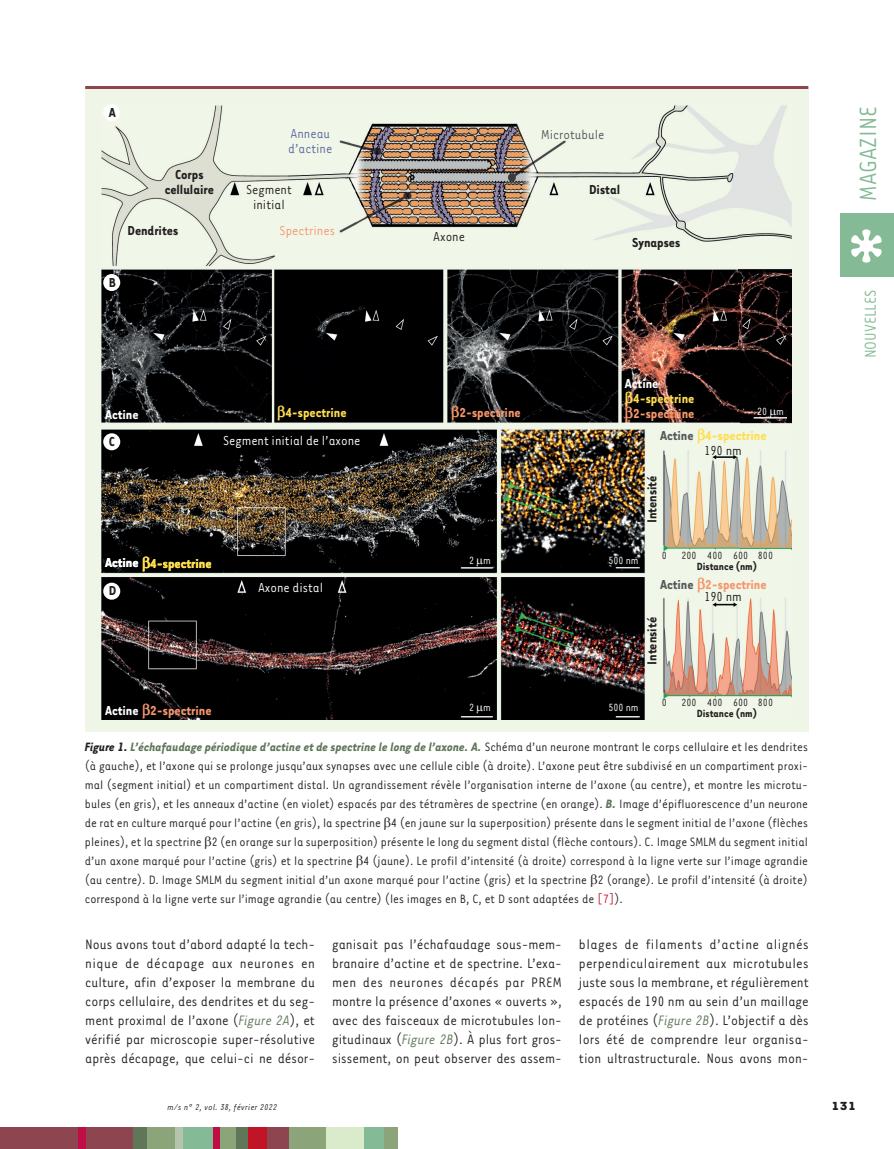
<style>
.page{position:relative;width:894px;height:1149px;background:#fff}
.page>*{position:absolute;margin:0;border:0;box-sizing:border-box;transform-origin:0 0}
.t1{font:27px "Tarzana Narrow";color:#84ba95}
.t2{font:18px "Tarzana Narrow";color:#84ba95}
.t3{font:15.75px/18.9px "Tarzana Narrow";color:#231f20;text-align:justify}
.t4{font:700 15px/15px "Tarzana Narrow";color:#231f20;text-align:center}
.t5{font:700 15px "Tarzana Narrow";color:#ffde4e}
.t6{font:700 15px "Tarzana Narrow";color:#f7966b}
.t7{font:15px "Tarzana Narrow";color:#fff}
.t8{font:15px/15px "Tarzana Narrow";color:#231f20;text-align:center}
.t9{font:15px/15px "Tarzana Narrow";color:#5e689e}
.t10{font:700 15px "Tarzana Narrow";color:#fff}
.t11{font:15px "Tarzana Narrow";color:#57585a}
.t12{font:15px "Tarzana Narrow";color:#f7966b}
.t13{font:13.95px/18.9px "Tarzana Narrow";color:#231f20;text-align:justify}
.t14{font:700 13.5px "Tarzana Wide";color:#231f20}
.t15{font:12px "Tarzana Narrow";color:#231f20}
.t16{font:700 12px "Tarzana Narrow";color:#231f20}
.t17{font:12px "Tarzana Narrow";color:#fff}
.t18{font:italic 9.75px "Tarzana Narrow";letter-spacing:.025em;color:#231f20}
.s1{color:#57585a}
.s2{color:#fff}
.s3{font-weight:700;font-style:italic}
.s4{font-weight:700;font-style:italic;color:#5f7659}
.s5{color:#c11527}
.s6{font-style:italic;color:#5f7659}
</style>
<div class="page">
<div style="left:0;top:1127px;width:134px;height:21px;background:#8d454f"></div>
<div style="left:235px;top:1127px;width:13px;height:21px;background:#5f7659"></div>
<div style="left:78px;top:1127px;width:7px;height:21px;background:#c10d45"></div>
<div style="left:133px;top:1127px;width:22px;height:21px;background:#5f7659"></div>
<div style="left:147px;top:1127px;width:30px;height:21px;background:#8ba479"></div>
<div style="left:175px;top:1127px;width:9px;height:21px;background:#b6c4ad"></div>
<div style="left:183px;top:1127px;width:30px;height:21px;background:#84ba95"></div>
<div style="left:217px;top:1127px;width:19px;height:21px;background:#8ba479"></div>
<div style="left:213px;top:1127px;width:6px;height:21px;background:#c10d45"></div>
<div style="left:248px;top:1127px;width:27px;height:21px;background:#c11527"></div>
<div style="left:287px;top:1127px;width:39px;height:21px;background:#8ba479"></div>
<div style="left:267px;top:1127px;width:21px;height:21px;background:#8d454f"></div>
<div style="left:326px;top:1127px;width:38px;height:21px;background:#daebcb"></div>
<div style="left:364px;top:1127px;width:20px;height:21px;background:#84ba95"></div>
<div style="left:383px;top:1127px;width:14px;height:21px;background:#8ba479"></div>
<div style="left:840px;top:213px;width:53px;height:63px;background:#84ba95"></div>
<svg style="left:851px;top:229px;width:30px;height:33px"></svg>
<div style="left:85px;top:86px;width:723px;height:645px;background:#eff6e8"></div>
<img style="left:102px;top:105px;width:689px;height:614px">
<div style="left:103px;top:104px;width:17px;height:17px;background:#fff;border-radius:50%"></div>
<div style="left:103px;top:274px;width:17px;height:17px;background:#fff;border-radius:50%"></div>
<div style="left:103px;top:433px;width:17px;height:17px;background:#fff;border-radius:50%"></div>
<div style="left:103px;top:582px;width:17px;height:17px;background:#fff;border-radius:50%"></div>
<hr style="left:85px;top:86px;width:723px;height:3px;background:#8d454f">
<svg style="left:143px;top:555px;width:7px;height:16px"></svg>
<svg style="left:277px;top:405px;width:8px;height:16px"></svg>
<svg style="left:143px;top:703px;width:7px;height:15px"></svg>
<svg style="left:451px;top:405px;width:8px;height:16px"></svg>
<svg style="left:625px;top:391px;width:7px;height:30px"></svg>
<svg style="left:769px;top:409px;width:6px;height:8px"></svg>
<svg style="left:477px;top:558px;width:6px;height:8px"></svg>
<svg style="left:477px;top:705px;width:6px;height:8px"></svg>
<svg style="left:697px;top:428px;width:7px;height:15px"></svg>
<svg style="left:697px;top:577px;width:7px;height:15px"></svg>
<p class="t4" style="left:109px;top:104px;width:9px">A</p>
<p class="t4" style="left:165px;top:166px;width:51px">Corps cellulaire</p>
<p class="t4" style="left:127px;top:222px;width:52px">Dendrites</p>
<p class="t4" style="left:109px;top:274px;width:9px">B</p>
<p class="t9" style="left:288px;top:126px;width:46px">Anneau d’actine</p>
<p class="t8" style="left:246px;top:181px;width:47px">Segment initial</p>
<p class="t12" style="left:279px;top:221px;width:57px">Spectrines</p>
<p class="t8" style="left:433px;top:228px;width:33px">Axone</p>
<p class="t11" style="left:541px;top:125px;width:65px">Microtubule</p>
<p class="t4" style="left:589px;top:182px;width:32px">Distal</p>
<p class="t4" style="left:632px;top:234px;width:50px">Synapses</p>
<p class="t10" style="left:105px;top:405px;width:35px">Actine</p>
<p class="t5" style="left:285px;top:403px;width:63px">4-spectrine</p>
<p class="t6" style="left:459px;top:403px;width:63px">2-spectrine</p>
<p class="t10" style="left:624px;top:374px;width:35px">Actine</p>
<p class="t5" style="left:633px;top:389px;width:63px">4-spectrine</p>
<p class="t6" style="left:633px;top:404px;width:63px">2-spectrine</p>
<p class="t17" style="left:756px;top:404px;width:28px">20 m</p>
<p class="t4" style="left:109px;top:433px;width:7px">C</p>
<p class="t7" style="left:223px;top:431px;width:139px">Segment initial de l’axone</p>
<p class="t5" style="left:659px;top:426px;width:108px"><span class="s1">Actine</span> 4-spectrine</p>
<p class="t8" style="left:703px;top:442px;width:39px">190 nm</p>
<p class="t4" style="left:643px;top:523px;width:49px;rotate:-90deg">Intensité</p>
<p class="t5" style="left:105px;top:553px;width:108px"><span class="s2">Actine</span> 4-spectrine</p>
<p class="t17" style="left:469px;top:553px;width:23px">2 m</p>
<p class="t17" style="left:608px;top:553px;width:32px">500 nm</p>
<p class="t15" style="left:661px;top:548px;width:113px">0 200 400 600 800</p>
<p class="t16" style="left:696px;top:559px;width:62px">Distance (nm)</p>
<p class="t4" style="left:109px;top:582px;width:9px">D</p>
<p class="t7" style="left:258px;top:578px;width:67px">Axone distal</p>
<p class="t6" style="left:659px;top:575px;width:108px"><span class="s1">Actine</span> 2-spectrine</p>
<p class="t8" style="left:703px;top:588px;width:39px">190 nm</p>
<p class="t4" style="left:643px;top:664px;width:49px;rotate:-90deg">Intensité</p>
<p class="t6" style="left:105px;top:701px;width:108px"><span class="s2">Actine</span> 2-spectrine</p>
<p class="t17" style="left:469px;top:699px;width:23px">2 m</p>
<p class="t17" style="left:608px;top:700px;width:32px">500 nm</p>
<p class="t15" style="left:661px;top:695px;width:113px">0 200 400 600 800</p>
<p class="t16" style="left:696px;top:705px;width:62px">Distance (nm)</p>
<p class="t13" style="left:85px;top:737px;width:724px"><span class="s3">Figure 1.</span> <span class="s4">L’échafaudage périodique d’actine et de spectrine le long de l’axone. A.</span> Schéma d’un neurone montrant le corps cellulaire et les dendrites (à gauche), et l’axone qui se prolonge jusqu’aux synapses avec une cellule cible (à droite). L’axone peut être subdivisé en un compartiment proxi&shy;mal (segment initial) et un compartiment distal. Un agrandissement révèle l’organisation interne de l’axone (au centre), et montre les microtu&shy;bules (en gris), et les anneaux d’actine (en violet) espacés par des tétramères de spectrine (en orange). <span class="s4">B.</span> Image d’épifluorescence d’un neurone de rat en culture marqué pour l’actine (en gris), la spectrine 4 (en jaune sur la superposition) présente dans le segment initial de l’axone (flèches pleines), et la spectrine 2 (en orange sur la superposition) présente le long du segment distal (flèche contours). C. Image SMLM du segment initial d’un axone marqué pour l’actine (gris) et la spectrine 4 (jaune). Le profil d’intensité (à droite) correspond à la ligne verte sur l’image agrandie (au centre). D. Image SMLM du segment initial d’un axone marqué pour l’actine (gris) et la spectrine 2 (orange). Le profil d’intensité (à droite) correspond à la ligne verte sur l’image agrandie (au centre) (les images en B, C, et D sont adaptées de <span class="s5">[7]</span>).</p>
<p class="t3" style="left:85px;top:934px;width:231px">Nous avons tout d’abord adapté la tech&shy;nique de décapage aux neurones en culture, afin d’exposer la membrane du corps cellulaire, des dendrites et du seg&shy;ment proximal de l’axone (<span class="s6">Figure 2A</span>), et vérifié par microscopie super-ré solutive après décapage, que celui-ci ne désor-</p>
<p class="t3" style="left:332px;top:934px;width:231px">ganisait pas l’échafaudage sous-mem&shy;branaire d’actine et de spectrine. L’exa&shy;men des neurones décapés par PREM montre la présence d’axones « ouverts », avec des faisceaux de microtubules lon&shy;gitudinaux (<span class="s6">Figure 2B</span>). À plus fort gros&shy;sissement, on peut observer des assem-</p>
<p class="t3" style="left:578px;top:934px;width:231px">blages de filaments d’actine alignés perpendiculairement aux microtubules juste sous la membrane, et régulièrement espacés de 190 nm au sein d’un maillage de protéines (<span class="s6">Figure 2B</span>). L’objectif a dès lors été de comprendre leur organisa&shy;tion ultrastructurale. Nous avons mon-</p>
<p class="t18" style="left:167px;top:1100px;width:111px">m/s n° 2, vol. 38, février 2022</p>
<h1 class="t1" style="left:851px;top:201px;width:96px;rotate:-90deg">MAGAZINE</h1>
<p class="t2" style="left:859px;top:358px;width:70px;rotate:-90deg">NOUVELLES</p>
<p class="t14" style="left:830px;top:1097px;width:26px">131</p>
</div>
